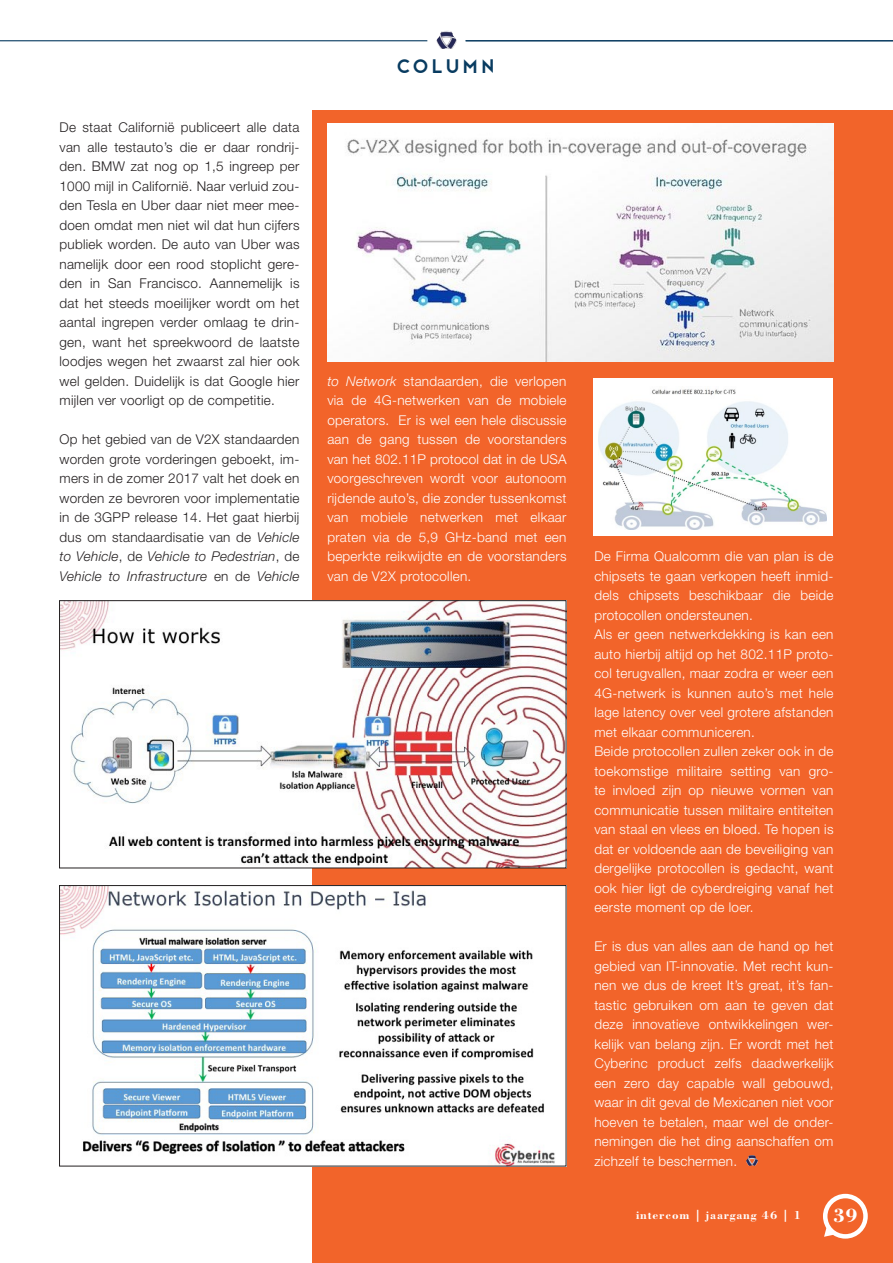
<style>
.page{position:relative;width:893px;height:1263px;background:#fff}
.page>*{position:absolute;margin:0;border:0;box-sizing:border-box;transform-origin:0 0}
.t1{font:700 20.1px "Bodoni BT";color:#fff}
.t2{font:19.5px "CWG Sans";letter-spacing:.17em;color:#083b60}
.t3{font:300 13.5px/19.5px "Helvetica Neue";letter-spacing:.02em;color:#fff;text-align:justify}
.t4{font:300 13.5px/19.5px "Helvetica Neue";letter-spacing:.02em;color:#231f20;text-align:justify}
.t5{font:700 12px "Bodoni BT";letter-spacing:.07em;color:#fff}
.s1{font-style:italic}
</style>
<div class="page">
<div style="left:313px;top:111px;width:580px;height:1152px;background:#f2642a"></div>
<svg style="left:436px;top:31px;width:11px;height:13px"></svg>
<hr style="left:466px;top:40px;width:427px;height:1px;background:#083b60">
<hr style="left:0;top:40px;width:427px;height:1px;background:#083b60">
<img style="left:61px;top:602px;width:503px;height:264px">
<div style="left:59px;top:600px;width:507px;height:268px;border:1px solid #231f20"></div>
<img style="left:61px;top:887px;width:503px;height:277px">
<div style="left:59px;top:885px;width:507px;height:281px;border:1px solid #231f20"></div>
<img style="left:327px;top:123px;width:506px;height:238px">
<div style="left:594px;top:378px;width:239px;height:158px;background:#fff"></div>
<img style="left:598px;top:389px;width:229px;height:141px">
<svg style="left:746px;top:1155px;width:6px;height:7px"></svg>
<div style="left:823px;top:1194px;width:45px;height:44px;border:4px solid #fff;border-radius:50%"></div>
<svg style="left:824px;top:1225px;width:12px;height:12px"></svg>
<p class="t4" style="left:60px;top:117px;width:241px">De staat Californië publiceert alle data van alle testauto’s die er daar rondrij&shy;den. BMW zat nog op 1,5 ingreep per 1000 mijl in Californië. Naar verluid zou&shy;den Tesla en Uber daar niet meer mee&shy;doen omdat men niet wil dat hun cijfers publiek worden. De auto van Uber was namelijk door een rood stoplicht gere&shy;den in San Francisco. Aannemelijk is dat het steeds moeilijker wordt om het aantal ingrepen verder omlaag te drin&shy;gen, want het spreekwoord de laatste loodjes wegen het zwaarst zal hier ook wel gelden. Duidelijk is dat Google hier mijlen ver voorligt op de competitie.</p>
<p class="t4" style="left:60px;top:429px;width:241px">Op het gebied van de V2X standaarden worden grote vorderingen geboekt, im&shy;mers in de zomer 2017 valt het doek en worden ze bevroren voor implementatie in de 3GPP release 14. Het gaat hierbij dus om standaardisatie van de <span class="s1">Vehicle to Vehicle</span>, de <span class="s1">Vehicle to Pedestrian</span>, de <span class="s1">Vehicle to Infrastructure</span> en de <span class="s1">Vehicle</span></p>
<p class="t2" style="left:398px;top:56px;width:99px">COLUMN</p>
<p class="t3" style="left:327px;top:371px;width:241px"><span class="s1">to Network</span> standaarden, die verlopen via de 4G-netwerken van de mobiele operators. Er is wel een hele discussie aan de gang tussen de voorstanders van het 802.11P protocol dat in de USA voorgeschreven wordt voor autonoom rijdende auto’s, die zonder tussenkomst van mobiele netwerken met elkaar praten via de 5,9 GHz-band met een beperkte reikwijdte en de voorstanders van de V2X protocollen.</p>
<p class="t3" style="left:594px;top:546px;width:241px">De Firma Qualcomm die van plan is de chipsets te gaan verkopen heeft inmid&shy;dels chipsets beschikbaar die beide protocollen ondersteunen.</p>
<p class="t3" style="left:594px;top:624px;width:241px">Als er geen netwerkdekking is kan een auto hierbij altijd op het 802.11P proto&shy;col terugvallen, maar zodra er weer een 4G-netwerk is kunnen auto’s met hele lage latency over veel grotere afstanden met elkaar communiceren.</p>
<p class="t3" style="left:594px;top:741px;width:241px">Beide protocollen zullen zeker ook in de toekomstige militaire setting van gro&shy;te invloed zijn op nieuwe vormen van communicatie tussen militaire entiteiten van staal en vlees en bloed. Te hopen is dat er voldoende aan de beveiliging van dergelijke protocollen is gedacht, want ook hier ligt de cyberdreiging vanaf het eerste moment op de loer.</p>
<p class="t3" style="left:594px;top:936px;width:241px">Er is dus van alles aan de hand op het gebied van IT-innovatie. Met recht kun&shy;nen we dus de kreet It’s great, it’s fan&shy;tastic gebruiken om aan te geven dat deze innovatieve ontwikkelingen wer&shy;kelijk van belang zijn. Er wordt met het Cyberinc product zelfs daadwerkelijk een zero day capable wall gebouwd, waar in dit geval de Mexicanen niet voor hoeven te betalen, maar wel de onder&shy;nemingen die het ding aanschaffen om zichzelf te beschermen.</p>
<p class="t5" style="left:636px;top:1208px;width:167px">intercom | jaargang 46 | 1</p>
<p class="t1" style="left:833px;top:1203px;width:26px">39</p>
</div>
